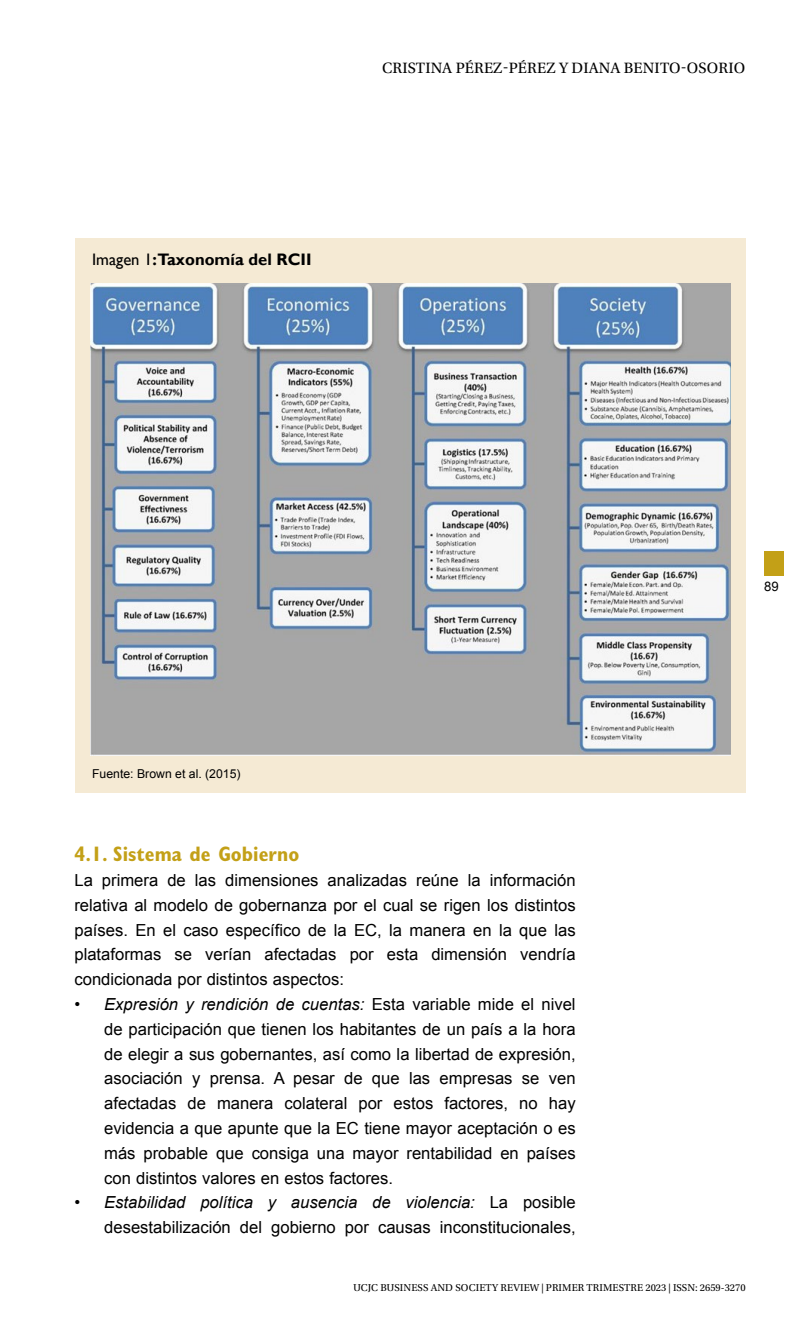
<style>
.page{position:relative;width:809px;height:1340px;background:#fff}
.page>*{position:absolute;margin:0;border:0;box-sizing:border-box;transform-origin:0 0}
.t1{font:700 condensed 21px "Gill Sans Std";color:#c3a017}
.t2{font:16.62px/24.8px "Arial";color:#000;text-align:justify}
.t3{font:700 16.62px "Gill Sans";color:#000}
.t4{font:15.75px "Utopia Std";letter-spacing:.01em;color:#000}
.t5{font:13.12px "Arial";color:#000}
.t6{font:12.25px "Arial";color:#000}
.t7{font:10.5px "Utopia Std";letter-spacing:.01em;color:#000}
.s1{font-weight:400}
.s2{font-style:italic}
</style>
<div class="page">
<div style="left:764px;top:551px;width:20px;height:24px;background:#c3a017"></div>
<div style="left:75px;top:238px;width:670px;height:554px;background:#f5ead4"></div>
<img style="left:90px;top:283px;width:640px;height:473px">
<p class="t3" style="left:92px;top:249px;width:221px"><span class="s1">Imagen 1</span>:Taxonomía del RCII</p>
<p class="t4" style="left:382px;top:60px;width:364px">CRISTINA PÉREZ-PÉREZ Y DIANA BENITO-OSORIO</p>
<p class="t5" style="left:764px;top:577px;width:16px">89</p>
<p class="t6" style="left:92px;top:765px;width:150px">Fuente: Brown et al. (2015)</p>
<p class="t1" style="left:74px;top:841px;width:226px">4.1. Sistema de Gobierno</p>
<p class="t2" style="left:74px;top:867px;width:503px">La primera de las dimensiones analizadas reúne la información relativa al modelo de gobernanza por el cual se rigen los distintos países. En el caso específico de la EC, la manera en la que las plataformas se verían afectadas por esta dimensión vendría condicionada por distintos aspectos:</p>
<p class="t2" style="left:104px;top:991px;width:473px;text-indent:-30px">• <span class="s2">Expresión y rendición de cuentas:</span> Esta variable mide el nivel de participación que tienen los habitantes de un país a la hora de elegir a sus gobernantes, así como la libertad de expresión, asociación y prensa. A pesar de que las empresas se ven afectadas de manera colateral por estos factores, no hay evidencia a que apunte que la EC tiene mayor aceptación o es más probable que consiga una mayor rentabilidad en países con distintos valores en estos factores.</p>
<p class="t2" style="left:74px;top:1190px;width:503px;text-align:right">• <span class="s2">Estabilidad política y ausencia de violencia:</span> La posible desestabilización del gobierno por causas inconstitucionales,</p>
<p class="t7" style="left:353px;top:1281px;width:394px">UCJC BUSINESS AND SOCIETY REVIEW | PRIMER TRIMESTRE 2023 | ISSN: 2659-3270</p>
</div>
